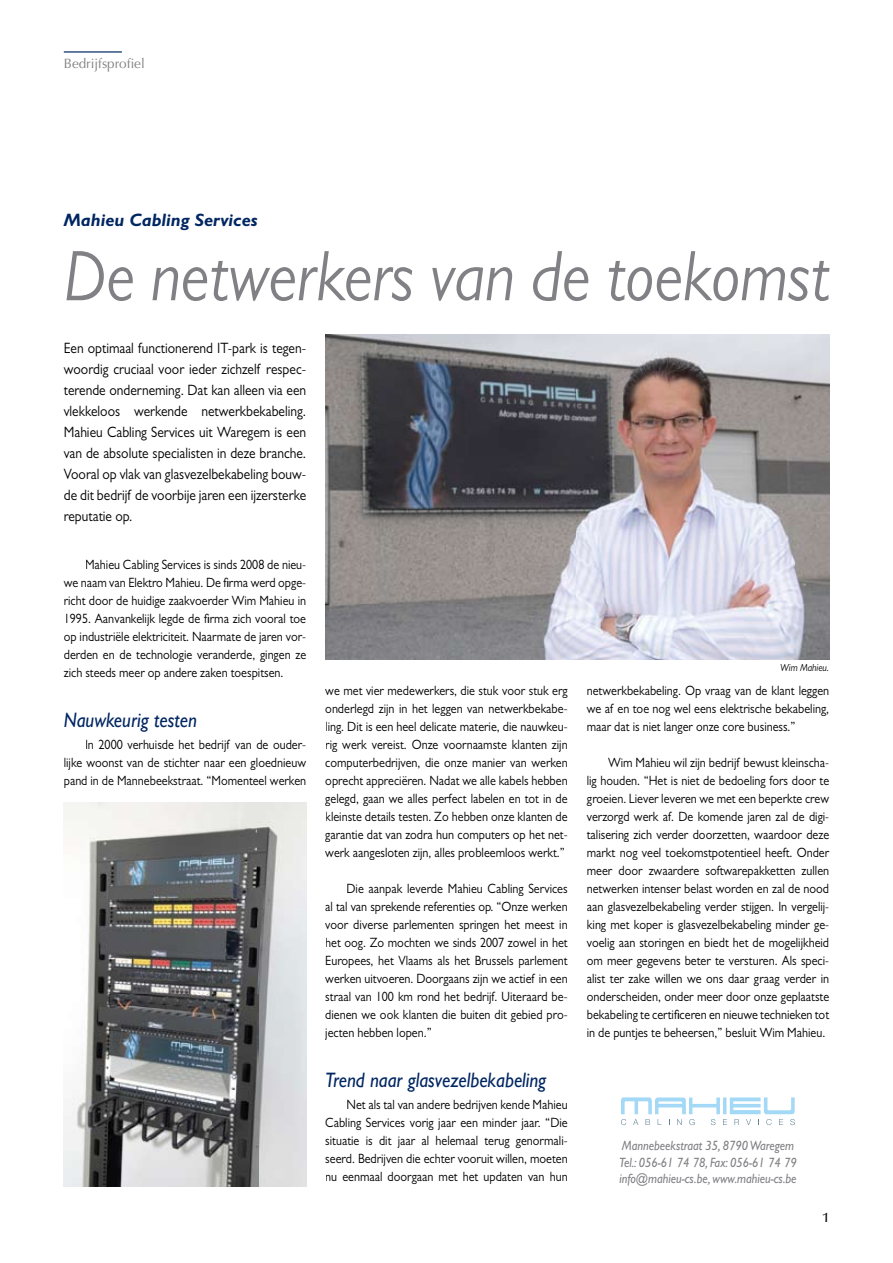
<style>
.page{position:relative;width:893px;height:1263px;background:#fff}
.page>*{position:absolute;margin:0;border:0;box-sizing:border-box;transform-origin:0 0}
.t1{font:italic 72px "Gill Sans";color:#818084;scale:.9 1}
.t2{font:italic 21px "Gill Sans";color:#002662;scale:.9 1}
.t3{font:italic 700 18px "Gill Sans";color:#002662}
.t4{font:15px/21px "Gill Sans";color:#000;text-align:justify;scale:.9 1}
.t5{font:13.5px/18px "Gill Sans";color:#000;text-align:justify;scale:.9 1}
.t6{font:italic 13.5px/16.5px "Gill Sans";color:#818084;scale:.9 1}
.t7{font:13.5px "Optima";color:#818084}
.t8{font:500 13.5px "Optima";color:#000}
.t9{font:italic 10.5px "Gill Sans";color:#000;scale:.9 1}
</style>
<div class="page">
<img style="left:64px;top:803px;width:242px;height:383px">
<img style="left:325px;top:335px;width:504px;height:324px">
<svg style="left:621px;top:1097px;width:174px;height:28px"></svg>
<hr style="left:64px;top:51px;width:58px;height:2px;background:#002662">
<p class="t7" style="left:64px;top:56px;width:83px">Bedrijfsprofiel</p>
<h3 class="t3" style="left:64px;top:210px;width:195px">Mahieu Cabling Services</h3>
<h1 class="t1" style="left:64px;top:235px;width:852px">De netwerkers van de toekomst</h1>
<p class="t4" style="left:64px;top:337px;width:271px">Een optimaal functionerend IT-park is tegen&shy;woordig cruciaal voor ieder zichzelf respec&shy;terende onderneming. Dat kan alleen via een vlekkeloos werkende netwerkbekabeling.<br>Mahieu Cabling Services uit Waregem is een van de absolute specialisten in deze branche.<br>Vooral op vlak van glasvezelbekabeling bouw&shy;de dit bedrijf de voorbije jaren een ijzersterke reputatie op.</p>
<p class="t5" style="left:64px;top:555px;width:271px;text-indent:21px">Mahieu Cabling Services is sinds 2008 de nieu&shy;we naam van Elektro Mahieu. De firma werd opge&shy;richt door de huidige zaakvoerder Wim Mahieu in 1995. Aanvankelijk legde de firma zich vooral toe op industriële elektriciteit. Naarmate de jaren vor&shy;derden en de technologie veranderde, gingen ze zich steeds meer op andere zaken toespitsen.</p>
<h2 class="t2" style="left:64px;top:708px;width:149px">Nauwkeurig testen</h2>
<p class="t5" style="left:64px;top:735px;width:271px;text-indent:21px">In 2000 verhuisde het bedrijf van de ouder&shy;lijke woonst van de stichter naar een gloednieuw pand in de Mannebeekstraat. “Momenteel werken</p>
<p class="t5" style="left:325px;top:681px;width:271px">we met vier medewerkers, die stuk voor stuk erg onderlegd zijn in het leggen van netwerkbekabe&shy;ling. Dit is een heel delicate materie, die nauwkeu&shy;rig werk vereist. Onze voornaamste klanten zijn computerbedrijven, die onze manier van werken oprecht appreciëren. Nadat we alle kabels hebben gelegd, gaan we alles perfect labelen en tot in de kleinste details testen. Zo hebben onze klanten de garantie dat van zodra hun computers op het net&shy;werk aangesloten zijn, alles probleemloos werkt.”</p>
<p class="t5" style="left:325px;top:879px;width:271px;text-indent:21px">Die aanpak leverde Mahieu Cabling Services al tal van sprekende referenties op. “Onze werken voor diverse parlementen springen het meest in het oog. Zo mochten we sinds 2007 zowel in het Europees, het Vlaams als het Brussels parlement werken uitvoeren. Doorgaans zijn we actief in een straal van 100 km rond het bedrijf. Uiteraard be&shy;dienen we ook klanten die buiten dit gebied pro&shy;jecten hebben lopen.”</p>
<h2 class="t2" style="left:325px;top:1068px;width:247px">Trend naar glasvezelbekabeling</h2>
<p class="t5" style="left:325px;top:1095px;width:271px;text-indent:21px">Net als tal van andere bedrijven kende Mahieu Cabling Services vorig jaar een minder jaar. “Die situatie is dit jaar al helemaal terug genormali&shy;seerd. Bedrijven die echter vooruit willen, moeten nu eenmaal doorgaan met het updaten van hun</p>
<p class="t9" style="left:780px;top:662px;width:56px">Wim Mahieu.</p>
<p class="t5" style="left:587px;top:681px;width:271px">netwerkbekabeling. Op vraag van de klant leggen we af en toe nog wel eens elektrische bekabeling, maar dat is niet langer onze core business.”</p>
<p class="t5" style="left:587px;top:753px;width:271px;text-indent:21px">Wim Mahieu wil zijn bedrijf bewust kleinscha&shy;lig houden. “Het is niet de bedoeling fors door te groeien. Liever leveren we met een beperkte crew verzorgd werk af. De komende jaren zal de digi&shy;talisering zich verder doorzetten, waardoor deze markt nog veel toekomstpotentieel heeft. Onder meer door zwaardere softwarepakketten zullen netwerken intenser belast worden en zal de nood aan glasvezelbekabeling verder stijgen. In vergelij&shy;king met koper is glasvezelbekabeling minder ge&shy;voelig aan storingen en biedt het de mogelijkheid om meer gegevens beter te versturen. Als speci&shy;alist ter zake willen we ons daar graag verder in onderscheiden, onder meer door onze geplaatste bekabeling te certificeren en nieuwe technieken tot in de puntjes te beheersen,” besluit Wim Mahieu.</p>
<p class="t6" style="left:619px;top:1138px;width:199px">Mannebeekstraat 35, 8790 Waregem<br>Tel.: 056-61 74 78, Fax: 056-61 74 79 info@mahieu-cs.be, www.mahieu-cs.be</p>
<p class="t8" style="left:822px;top:1209px;width:8px">1</p>
</div>
